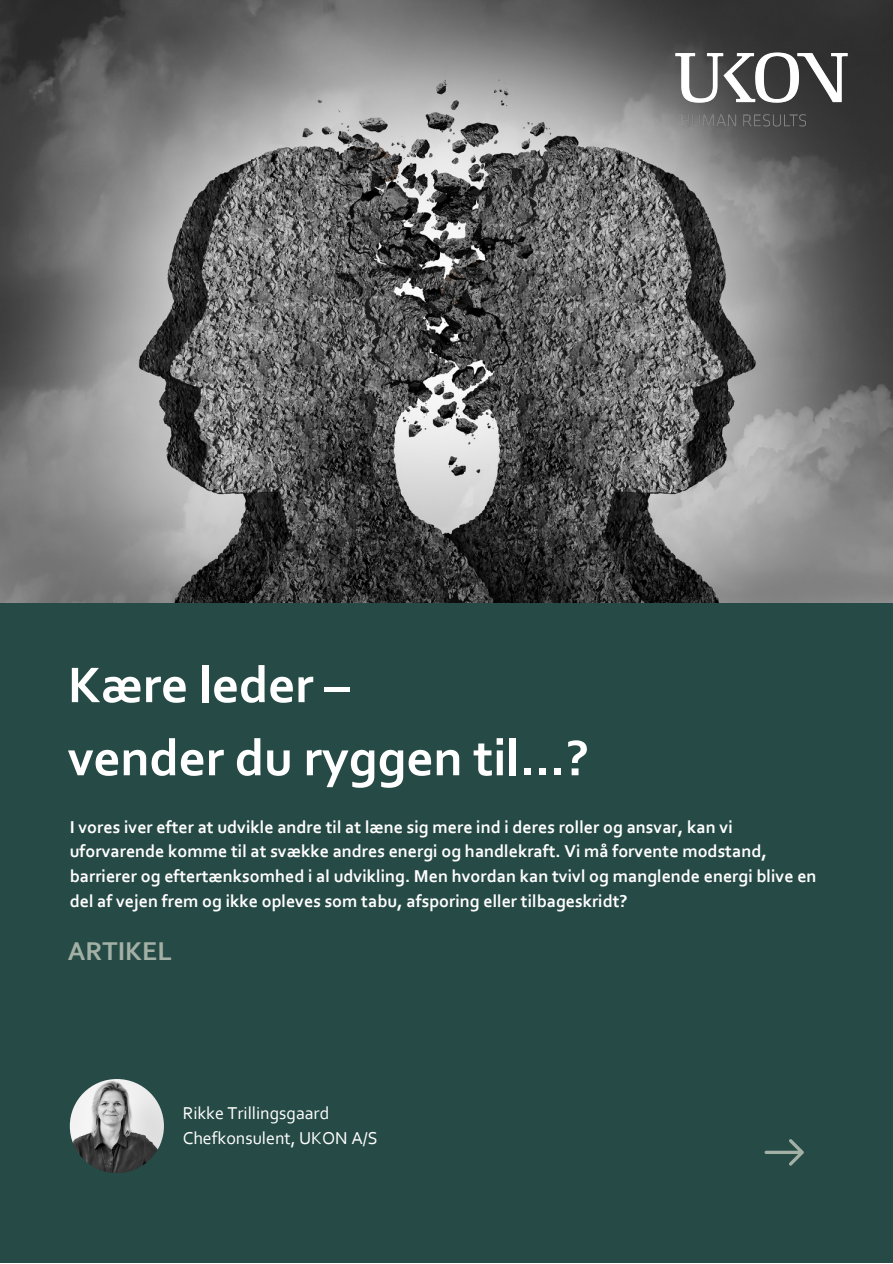
<style>
.page{position:relative;width:893px;height:1264px;background:#fff}
.page>*{position:absolute;margin:0;border:0;box-sizing:border-box;transform-origin:0 0}
.t1{font:700 52.5px/73.1px "Corbel";color:#fff}
.t2{font:700 27px "Corbel";color:#a3b0a6}
.t3{font:700 18px/24.8px "Corbel";color:#fff}
.t4{font:18px/24.8px "Corbel";color:#fff}
</style>
<div class="page">
<div style="left:0;top:0;width:892px;height:1262px;background:#264a45"></div>
<img style="left:70px;top:1078px;width:94px;height:95px;border-radius:50%">
<svg style="left:764px;top:1139px;width:39px;height:26px"></svg>
<img style="left:0;top:0;width:892px;height:602px">
<img style="left:674px;top:46px;width:174px;height:87px">
<h1 class="t1" style="left:68px;top:653px;width:523px">Kære leder –<br>vender du ryggen til...?</h1>
<p class="t3" style="left:70px;top:816px;width:748px">I vores iver efter at udvikle andre til at læne sig mere ind i deres roller og ansvar, kan vi uforvarende komme til at svække andres energi og handlekraft. Vi må forvente modstand, barrierer og eftertænksomhed i al udvikling. Men hvordan kan tvivl og manglende energi blive en del af vejen frem og ikke opleves som tabu, afsporing eller tilbageskridt?</p>
<h2 class="t2" style="left:68px;top:939px;width:106px">ARTIKEL</h2>
<p class="t4" style="left:183px;top:1102px;width:196px">Rikke Trillingsgaard<br>Chefkonsulent, UKON A/S</p>
</div>
